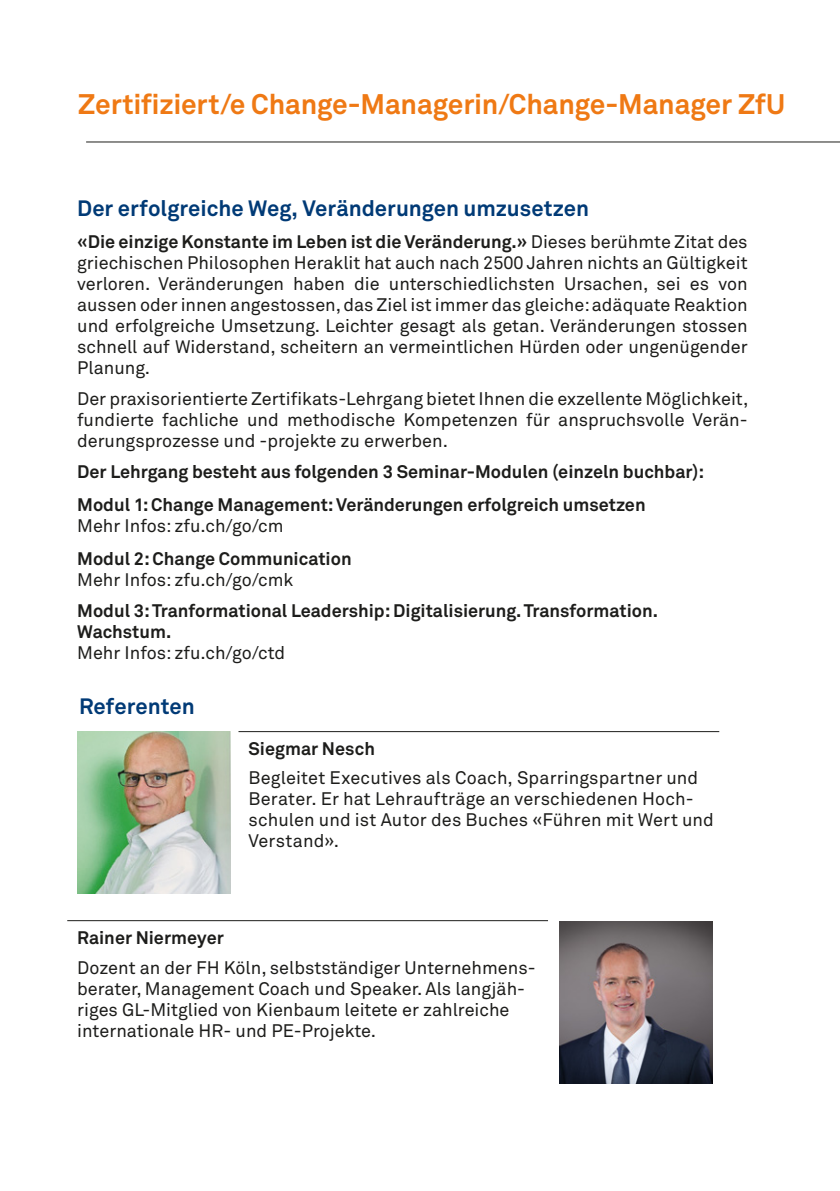
<style>
.page{position:relative;width:840px;height:1191px;background:#fff}
.page>*{position:absolute;margin:0;border:0;box-sizing:border-box;transform-origin:0 0}
.t1{font:700 28px "Akkurat Office";letter-spacing:-.005em;color:#ef7914}
.t2{font:700 22px "Akkurat Office";color:#003a76}
.t3{font:18px/21px "Akkurat Office";color:#1d1d1b;text-align:justify}
.t4{font:700 18px/33px "Akkurat Office";color:#1d1d1b}
.s1{font-weight:700}
</style>
<div class="page">
<hr style="left:86px;top:142px;width:753px;height:1px;background:#1d1d1b">
<img style="left:77px;top:731px;width:153px;height:162px">
<img style="left:559px;top:921px;width:152px;height:162px">
<hr style="left:238px;top:731px;width:480px;height:1px;background:#1d1d1b">
<hr style="left:67px;top:920px;width:480px;height:1px;background:#1d1d1b">
<h1 class="t1" style="left:78px;top:87px;width:708px">Zertifiziert/e Change-Managerin/Change-Manager ZfU</h1>
<p class="t2" style="left:77px;top:194px;width:513px">Der erfolgreiche Weg, Veränderungen umzusetzen</p>
<p class="t3" style="left:77px;top:232px;width:671px"><span class="s1">«Die einzige Konstante im Leben ist die Veränderung.»</span> Dieses berühmte Zitat des griechischen Philosophen Heraklit hat auch nach 2500 Jahren nichts an Gültigkeit verloren. Veränderungen haben die unterschiedlichsten Ursachen, sei es von aussen oder innen angestossen, das Ziel ist immer das gleiche: adäquate Reaktion und erfolgreiche Umsetzung. Leichter gesagt als getan. Veränderungen stossen schnell auf Widerstand, scheitern an vermeintlichen Hürden oder ungenügender Planung.</p>
<p class="t3" style="left:77px;top:389px;width:672px">Der praxisorientierte Zertifikats-Lehrgang bietet Ihnen die exzellente Möglichkeit, fundierte fachliche und methodische Kompetenzen für anspruchsvolle Verän&shy;derungsprozesse und -projekte zu erwerben.</p>
<p class="t4" style="left:77px;top:456px;width:628px">Der Lehrgang besteht aus folgenden 3 Seminar-Modulen (einzeln buchbar):<br>Modul 1: Change Management: Veränderungen erfolgreich umsetzen</p>
<p class="t3" style="left:77px;top:516px;width:208px">Mehr Infos: zfu.ch/go/cm</p>
<p class="t4" style="left:77px;top:543px;width:276px">Modul 2: Change Communication</p>
<p class="t3" style="left:77px;top:570px;width:218px">Mehr Infos: zfu.ch/go/cmk</p>
<p class="t4" style="left:77px;top:601px;width:582px;line-height:21px">Modul 3: Tranformational Leadership: Digitalisierung. Transformation.<br>Wachstum.</p>
<p class="t3" style="left:77px;top:643px;width:209px">Mehr Infos: zfu.ch/go/ctd</p>
<p class="t2" style="left:79px;top:692px;width:117px">Referenten</p>
<p class="t4" style="left:248px;top:732px;width:128px">Siegmar Nesch</p>
<p class="t3" style="left:248px;top:767px;width:467px;text-align:left">Begleitet Executives als Coach, Sparringspartner und Berater. Er hat Lehraufträge an verschiedenen Hoch&shy;schulen und ist Autor des Buches «Führen mit Wert und Verstand».</p>
<p class="t4" style="left:77px;top:921px;width:148px">Rainer Niermeyer</p>
<p class="t3" style="left:77px;top:958px;width:459px;text-align:left">Dozent an der FH Köln, selbstständiger Unternehmens&shy;berater, Management Coach und Speaker. Als langjäh&shy;riges GL-Mitglied von Kienbaum leitete er zahlreiche internationale HR- und PE-Projekte.</p>
</div>
